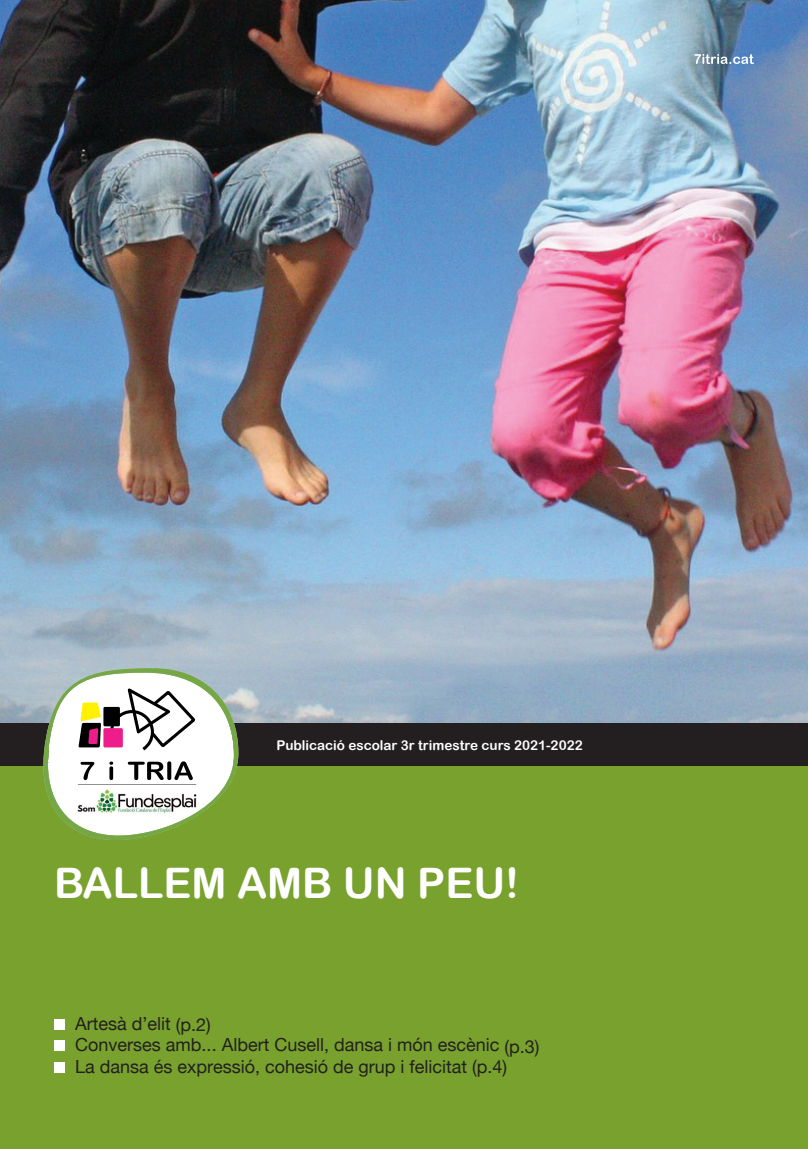
<style>
.page{position:relative;width:808px;height:1149px;background:#fff}
.page>*{position:absolute;margin:0;border:0;box-sizing:border-box;transform-origin:0 0}
.t1{font:42px "Arial Rounded MT Bold";color:#fff}
.t2{font:18px/21.6px "Helvetica Neue";color:#231f20}
.t3{font:13.5px "Arial Rounded MT Bold";color:#fff}
</style>
<div class="page">
<img style="left:0;top:0;width:808px;height:723px">
<div style="left:0;top:765px;width:808px;height:383px;background:#78a22d"></div>
<div style="left:0;top:723px;width:808px;height:42px;background:#231f20"></div>
<svg style="left:43px;top:668px;width:195px;height:171px"></svg>
<div style="left:54px;top:1018px;width:11px;height:11px;background:#fff"></div>
<div style="left:54px;top:1040px;width:11px;height:10px;background:#fff"></div>
<div style="left:54px;top:1061px;width:11px;height:11px;background:#fff"></div>
<svg style="left:694px;top:54px;width:60px;height:10px"></svg>
<p class="t3" style="left:276px;top:737px;width:308px">Publicació escolar 3r trimestre curs 2021-2022</p>
<h1 class="t1" style="left:54px;top:858px;width:467px">BALLEM AMB UN PEU!</h1>
<p class="t2" style="left:75px;top:1011px;width:466px">Artesà d’elit (p.2)<br>Converses amb... Albert Cusell, dansa i món escènic (p.3)<br>La dansa és expressió, cohesió de grup i felicitat (p.4)</p>
</div>
